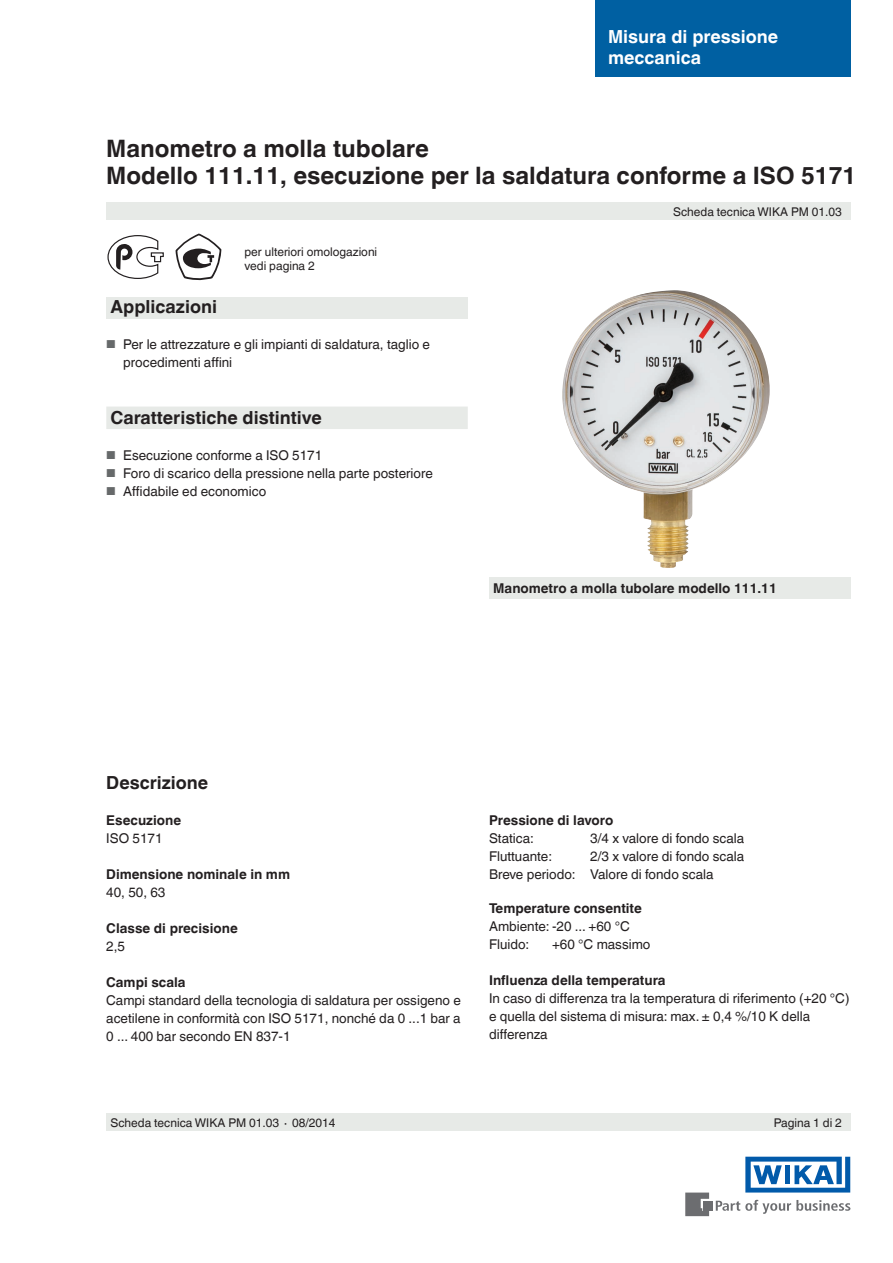
<style>
.page{position:relative;width:893px;height:1263px;background:#fff}
.page>*{position:absolute;margin:0;border:0;box-sizing:border-box;transform-origin:0 0}
.t1{font:700 24px/27px "Helvetica World";color:#231f20}
.t2{font:700 18px "Helvetica World";color:#231f20}
.t3{font:700 18px/21px "Helvetica World";color:#fff}
.t4{font:13.5px/18px "Helvetica World";color:#231f20}
.t5{font:700 13.5px "Helvetica World";color:#231f20}
.t6{font:12px/13.5px "Helvetica World";color:#231f20}
.s1{font-size:11.55px;color:#66696a}
</style>
<div class="page">
<div style="left:106px;top:298px;width:362px;height:21px;background:#e7eae7"></div>
<svg style="left:716px;top:1200px;width:134px;height:14px"></svg>
<div style="left:703px;top:1201px;width:9px;height:9px;background:#6c6d70"></div>
<svg style="left:685px;top:1192px;width:24px;height:24px"></svg>
<svg style="left:745px;top:1157px;width:105px;height:35px"></svg>
<div style="left:106px;top:203px;width:744px;height:17px;background:#e7eae7"></div>
<div style="left:106px;top:1114px;width:744px;height:17px;background:#e7eae7"></div>
<div style="left:595px;top:0;width:255px;height:77px;background:#0060a2"></div>
<div style="left:106px;top:406px;width:362px;height:23px;background:#e7eae7"></div>
<svg style="left:107px;top:235px;width:57px;height:44px"></svg>
<svg style="left:175px;top:234px;width:46px;height:47px"></svg>
<div style="left:489px;top:577px;width:361px;height:22px;background:#e7eae7"></div>
<img style="left:562px;top:290px;width:208px;height:278px">
<h2 class="t3" style="left:608px;top:26px;width:172px">Misura di pressione meccanica</h2>
<h1 class="t1" style="left:106px;top:135px;width:751px">Manometro a molla tubolare<br>Modello 111.11, esecuzione per la saldatura conforme a ISO 5171</h1>
<p class="t6" style="left:245px;top:245px;width:134px">per ulteriori omologazioni vedi pagina 2</p>
<h2 class="t2" style="left:111px;top:296px;width:108px">Applicazioni</h2>
<p class="t4" style="left:123px;top:335px;width:308px;text-indent:-17px"><span class="s1">■</span> Per le attrezzature e gli impianti di saldatura, taglio e procedimenti affini</p>
<h2 class="t2" style="left:111px;top:407px;width:213px">Caratteristiche distintive</h2>
<p class="t4" style="left:106px;top:446px;width:217px"><span class="s1">■</span> Esecuzione conforme a ISO 5171</p>
<p class="t4" style="left:106px;top:464px;width:328px"><span class="s1">■</span> Foro di scarico della pressione nella parte posteriore</p>
<p class="t4" style="left:106px;top:482px;width:161px"><span class="s1">■</span> Affidabile ed economico</p>
<p class="t6" style="left:673px;top:205px;width:170px">Scheda tecnica WIKA PM 01.03</p>
<p class="t5" style="left:493px;top:580px;width:285px">Manometro a molla tubolare modello 111.11</p>
<h2 class="t2" style="left:106px;top:773px;width:103px">Descrizione</h2>
<p class="t5" style="left:106px;top:813px;width:76px">Esecuzione</p>
<p class="t4" style="left:106px;top:830px;width:58px">ISO 5171</p>
<p class="t5" style="left:106px;top:867px;width:185px">Dimensione nominale in mm</p>
<p class="t4" style="left:106px;top:884px;width:61px">40, 50, 63</p>
<p class="t5" style="left:106px;top:921px;width:133px">Classe di precisione</p>
<p class="t4" style="left:106px;top:938px;width:20px">2,5</p>
<p class="t5" style="left:106px;top:975px;width:81px">Campi scala</p>
<p class="t4" style="left:106px;top:992px;width:356px;text-align:justify">Campi standard della tecnologia di saldatura per ossigeno e acetilene in conformità con ISO 5171, nonché da 0 ...1 bar a 0 ... 400 bar secondo EN 837-1</p>
<p class="t5" style="left:489px;top:812px;width:126px">Pressione di lavoro</p>
<p class="t4" style="left:489px;top:829px;width:46px">Statica:</p>
<p class="t4" style="left:590px;top:829px;width:155px">3/4 x valore di fondo scala</p>
<p class="t4" style="left:489px;top:847px;width:65px">Fluttuante:</p>
<p class="t4" style="left:489px;top:847px;width:257px;text-indent:101px">2/3 x valore di fondo scala<br>Breve periodo: Valore di fondo scala</p>
<p class="t5" style="left:489px;top:901px;width:154px">Temperature consentite</p>
<p class="t4" style="left:489px;top:917px;width:142px">Ambiente: -20 ... +60 °C<br>Fluido:</p>
<p class="t4" style="left:552px;top:935px;width:100px">+60 °C massimo</p>
<p class="t5" style="left:489px;top:973px;width:178px">Influenza della temperatura</p>
<p class="t4" style="left:489px;top:989px;width:362px">In caso di differenza tra la temperatura di riferimento (+20 °C) e quella del sistema di misura: max. ± 0,4 %/10 K della differenza</p>
<p class="t6" style="left:111px;top:1116px;width:226px">Scheda tecnica WIKA PM 01.03 ∙ 08/2014</p>
<p class="t6" style="left:774px;top:1116px;width:70px">Pagina 1 di 2</p>
</div>
